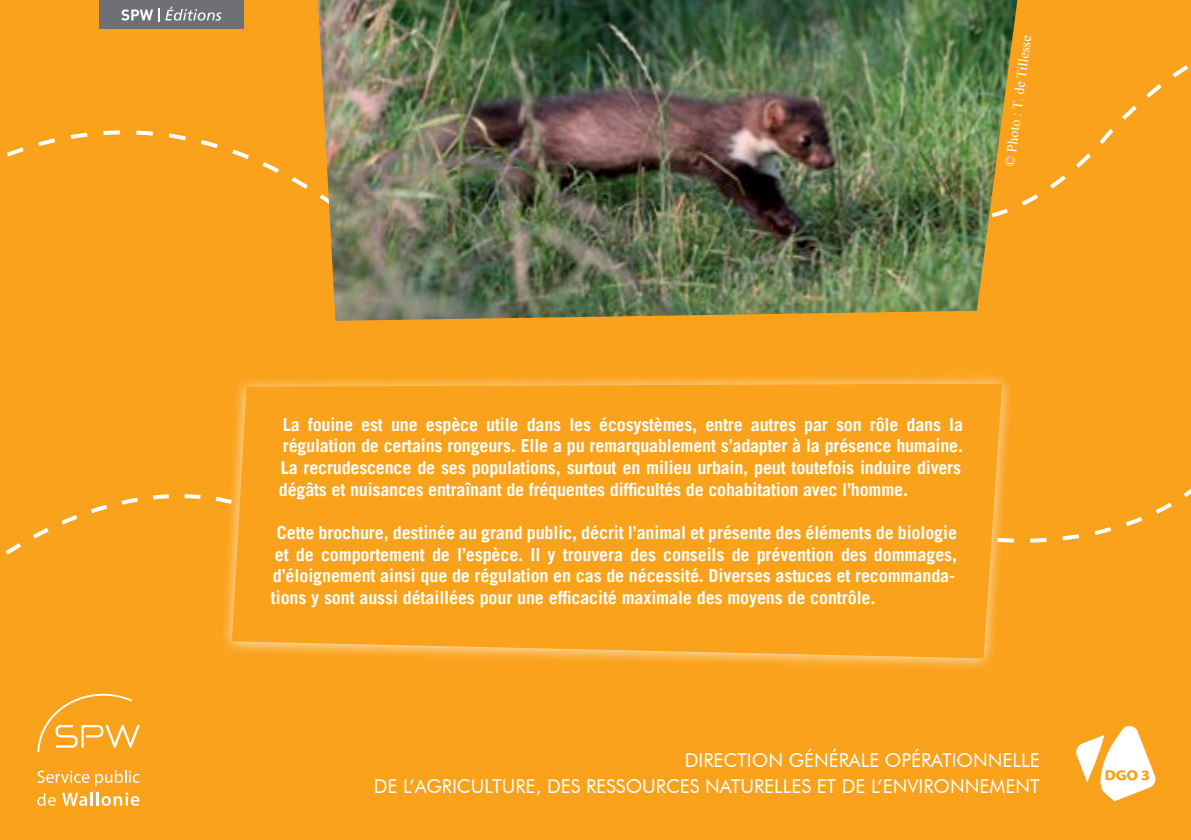
<style>
.page{position:relative;width:1191px;height:840px;background:#fff}
.page>*{position:absolute;margin:0;border:0;box-sizing:border-box;transform-origin:0 0}
.t1{font:19px/26px "Futura BT";color:#fff;text-align:right}
.t2{font:700 18px/21.6px "Trade Gothic";letter-spacing:-.01em;color:#fff;text-align:justify}
.t3{font:14px "Times New Roman";color:#fff}
</style>
<div class="page">
<div style="left:0;top:0;width:1191px;height:839px;background:#faa21b"></div>
<svg style="left:37px;top:693px;width:102px;height:58px"></svg>
<svg style="left:37px;top:770px;width:52px;height:12px"></svg>
<svg style="left:95px;top:770px;width:44px;height:15px"></svg>
<svg style="left:37px;top:793px;width:19px;height:12px"></svg>
<svg style="left:62px;top:792px;width:25px;height:13px"></svg>
<hr style="left:90px;top:791px;width:3px;height:14px;background:#fff">
<hr style="left:96px;top:791px;width:3px;height:14px;background:#fff">
<svg style="left:101px;top:792px;width:38px;height:13px"></svg>
<svg style="left:1076px;top:726px;width:80px;height:74px"></svg>
<div style="left:99px;top:0;width:145px;height:28px;background:#6f7073"></div>
<svg style="left:121px;top:8px;width:38px;height:14px"></svg>
<svg style="left:165px;top:7px;width:56px;height:14px"></svg>
<svg style="left:7px;top:65px;width:1182px;height:141px"></svg>
<img style="left:318px;top:0;width:699px;height:320px">
<svg style="left:219px;top:376px;width:795px;height:293px"></svg>
<svg style="left:232px;top:383px;width:770px;height:275px"></svg>
<p class="t3" style="left:1000px;top:165px;width:133px;rotate:-83deg">© Photo : T. de Tillesse</p>
<p class="t2" style="left:279px;top:413px;width:685px">La fouine est une espèce utile dans les écosystèmes, entre autres par son rôle dans la régulation de certains rongeurs. Elle a pu remarquablement s’adapter à la présence humaine.<br>La recrudescence de ses populations, surtout en milieu urbain, peut toutefois induire divers dégâts et nuisances entraînant de fréquentes difficultés de cohabitation avec l’homme.</p>
<p class="t2" style="left:271px;top:521px;width:688px;text-indent:6px">Cette brochure, destinée au grand public, décrit l’animal et présente des éléments de biologie et de comportement de l’espèce. Il y trouvera des conseils de prévention des dommages, d’éloignement ainsi que de régulation en cas de nécessité. Diverses astuces et recommanda&shy;tions y sont aussi détaillées pour une efficacité maximale des moyens de contrôle.</p>
<p class="t1" style="left:374px;top:746px;width:667px">DIRECTION GÉNÉRALE OPÉRATIONNELLE<br>DE L’AGRICULTURE, DES RESSOURCES NATURELLES ET DE L’ENVIRONNEMENT</p>
</div>
